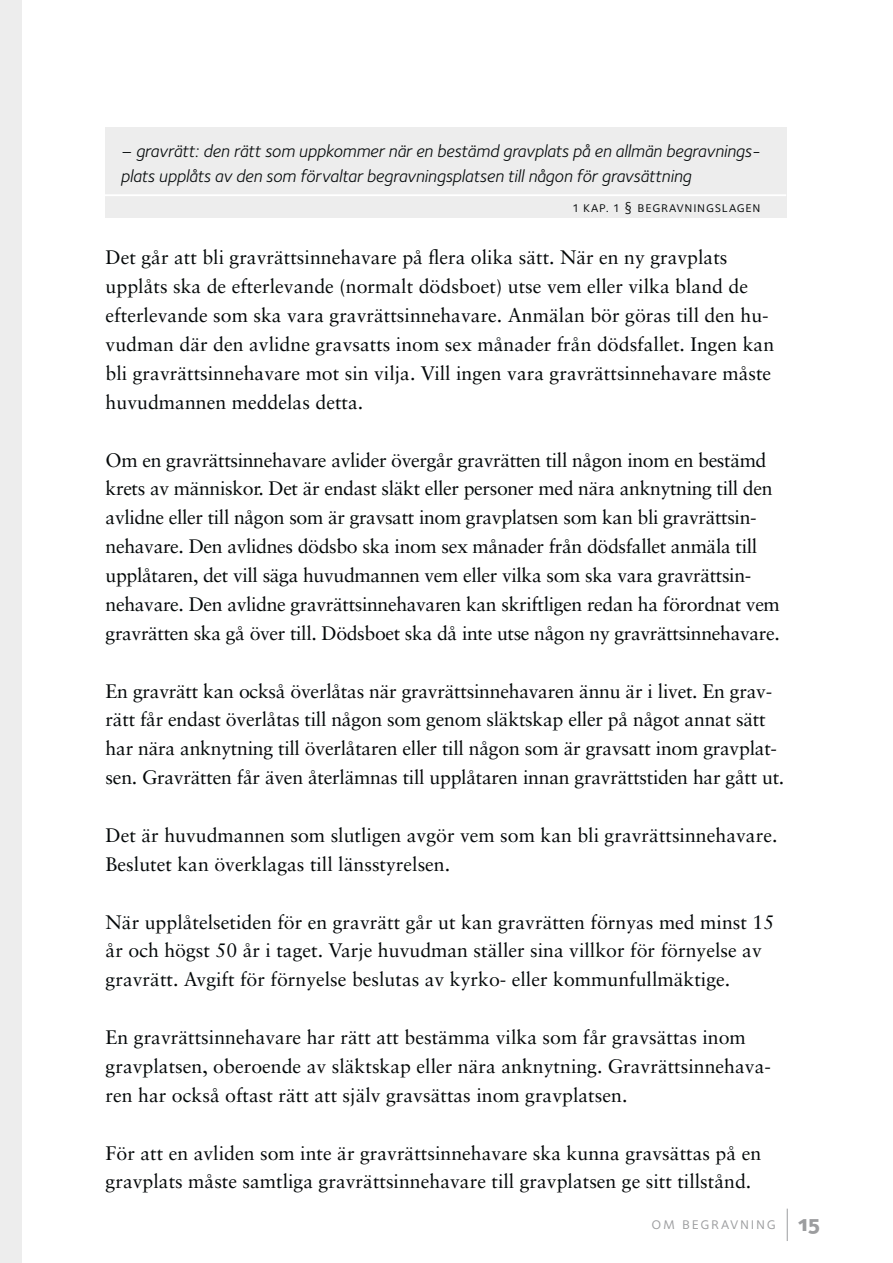
<style>
.page{position:relative;width:893px;height:1263px;background:#fff}
.page>*{position:absolute;margin:0;border:0;box-sizing:border-box;transform-origin:0 0}
.t1{font:19.5px/28.8px "Sabon LT";color:#040809}
.t2{font:19.5px/28.8px "Sabon LT";letter-spacing:-.02em;color:#040809}
.t3{font:17.7px/24.2px "Foundry Sterling Book Italic OSF";letter-spacing:-.01em;color:#040809}
.t4{font:16.8px "Foundry Sterling Book Expert";letter-spacing:.1em;color:#9c9d9f}
.t5{font:14.85px "Foundry Sterling Book Expert";letter-spacing:.05em;color:#040809}
.s1{font-family:"Foundry Sterling Extra Bold OSF";font-size:22.35px}
</style>
<div class="page">
<hr style="left:787px;top:1209px;width:1px;height:32px;background:#9c9d9f">
<div style="left:0;top:0;width:22px;height:1263px;background:#ededed"></div>
<div style="left:105px;top:127px;width:682px;height:90px;background:#ededed"></div>
<hr style="left:95px;top:194px;width:691px;height:2px;background:#fff">
<p class="t3" style="left:120px;top:141px;width:641px">– gravrätt: den rätt som uppkommer när en bestämd gravplats på en allmän begravnings&shy;plats upplåts av den som förvaltar begravningsplatsen till någon för gravsättning</p>
<p class="t5" style="left:573px;top:198px;width:189px">1 kap. 1 § begravningslagen</p>
<p class="t1" style="left:106px;top:245px;width:670px">Det går att bli gravrättsinnehavare på flera olika sätt. När en ny gravplats upplåts ska de efterlevande (normalt dödsboet) utse vem eller vilka bland de efterlevande som ska vara gravrättsinnehavare. Anmälan bör göras till den hu&shy;vudman där den avlidne gravsatts inom sex månader från dödsfallet. Ingen kan bli gravrättsinnehavare mot sin vilja. Vill ingen vara gravrättsinnehavare måste huvudmannen meddelas detta.</p>
<p class="t2" style="left:106px;top:447px;width:676px">Om en gravrättsinnehavare avlider övergår gravrätten till någon inom en bestämd krets av människor. Det är endast släkt eller personer med nära anknytning till den avlidne eller till någon som är gravsatt inom gravplatsen som kan bli gravrättsin&shy;nehavare. Den avlidnes dödsbo ska inom sex månader från dödsfallet anmäla till upplåtaren, det vill säga huvudmannen vem eller vilka som ska vara gravrättsin&shy;nehavare. Den avlidne gravrättsinnehavaren kan skriftligen redan ha förordnat vem gravrätten ska gå över till. Dödsboet ska då inte utse någon ny gravrättsinnehavare.</p>
<p class="t1" style="left:106px;top:678px;width:680px">En gravrätt kan också överlåtas när gravrättsinnehavaren ännu är i livet. En grav&shy;rätt får endast överlåtas till någon som genom släktskap eller på något annat sätt har nära anknytning till överlåtaren eller till någon som är gravsatt inom gravplat&shy;sen. Gravrätten får även återlämnas till upplåtaren innan gravrättstiden har gått ut.</p>
<p class="t1" style="left:106px;top:822px;width:673px">Det är huvudmannen som slutligen avgör vem som kan bli gravrättsinnehavare.<br>Beslutet kan överklagas till länsstyrelsen.</p>
<p class="t1" style="left:106px;top:909px;width:670px">När upplåtelsetiden för en gravrätt går ut kan gravrätten förnyas med minst 15 år och högst 50 år i taget. Varje huvudman ställer sina villkor för förnyelse av gravrätt. Avgift för förnyelse beslutas av kyrko- eller kommunfullmäktige.</p>
<p class="t1" style="left:106px;top:1025px;width:667px">En gravrättsinnehavare har rätt att bestämma vilka som får gravsättas inom gravplatsen, oberoende av släktskap eller nära anknytning. Gravrättsinnehava&shy;ren har också oftast rätt att själv gravsättas inom gravplatsen.</p>
<p class="t1" style="left:106px;top:1140px;width:657px">För att en avliden som inte är gravrättsinnehavare ska kunna gravsättas på en gravplats måste samtliga gravrättsinnehavare till gravplatsen ge sitt tillstånd.</p>
<p class="t4" style="left:651px;top:1213px;width:170px">om begravning <span class="s1">15</span></p>
</div>
